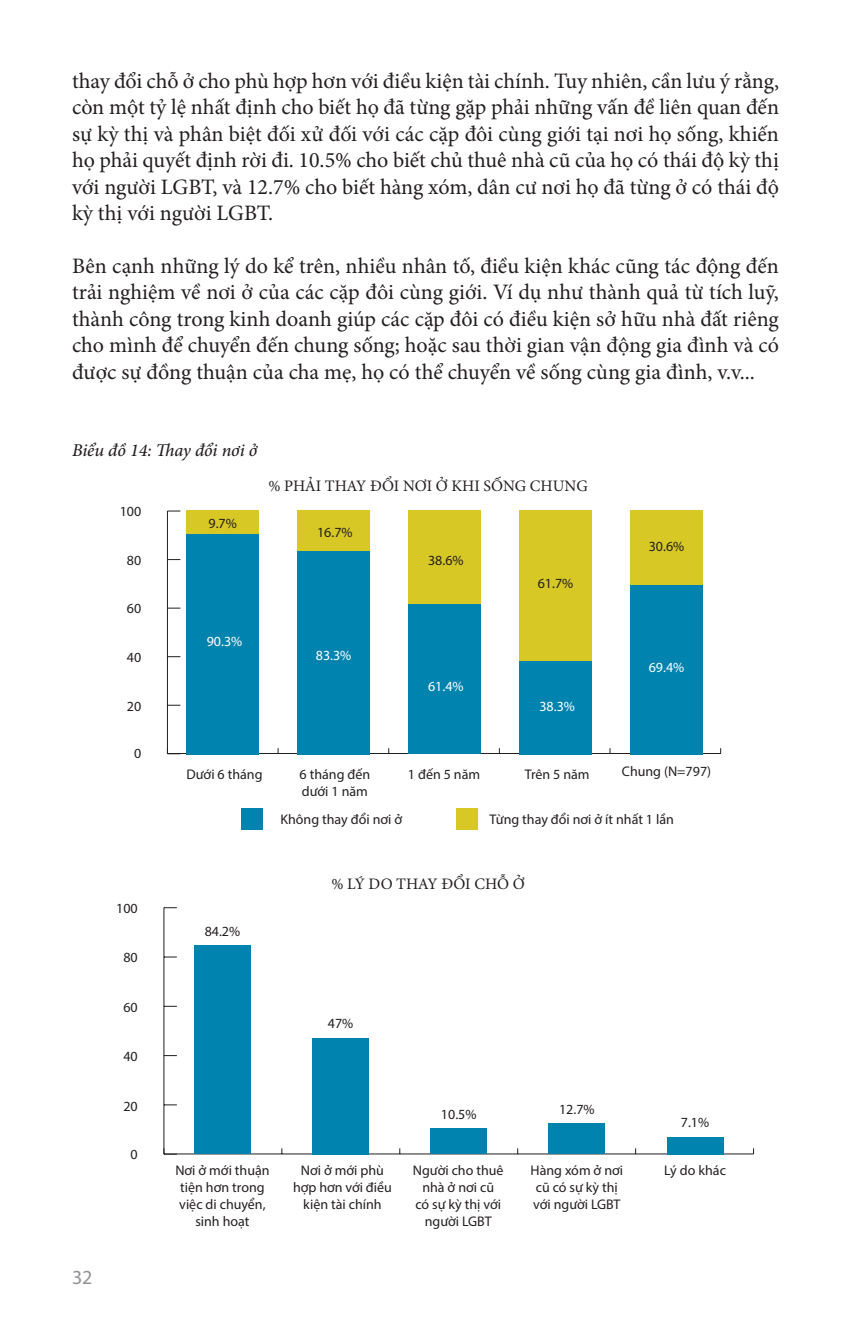
<style>
.page{position:relative;width:851px;height:1333px;background:#fff}
.page>*{position:absolute;margin:0;border:0;box-sizing:border-box;transform-origin:0 0}
.t1{font:22px/26.4px "Minion Pro";color:#231f20;text-align:justify}
.t2{font:20px "Myriad Pro";color:#919396}
.t3{font:italic 500 18px "Minion Pro";letter-spacing:-.005em;color:#231f20}
.t4{font:16px "Minion Pro";color:#231f20}
.t5{font:14px/16.8px "Myriad Pro";color:#231f20;text-align:center}
.t6{font:14px "Myriad Pro";color:#fff}
</style>
<div class="page">
<hr style="left:167px;top:511px;width:1px;height:242px;background:#231f20">
<svg style="left:168px;top:704px;width:12px;height:1px"></svg>
<svg style="left:168px;top:656px;width:12px;height:1px"></svg>
<svg style="left:168px;top:607px;width:12px;height:1px"></svg>
<svg style="left:168px;top:559px;width:12px;height:1px"></svg>
<svg style="left:167px;top:510px;width:13px;height:1px"></svg>
<hr style="left:167px;top:753px;width:553px;height:1px;background:#231f20">
<div style="left:187px;top:510px;width:72px;height:24px;background:#d7c826"></div>
<div style="left:297px;top:510px;width:72px;height:41px;background:#d7c826"></div>
<div style="left:408px;top:510px;width:72px;height:94px;background:#d7c826"></div>
<div style="left:519px;top:510px;width:72px;height:151px;background:#d7c826"></div>
<div style="left:630px;top:510px;width:72px;height:75px;background:#d7c826"></div>
<div style="left:187px;top:534px;width:72px;height:220px;background:#0083ae"></div>
<div style="left:297px;top:551px;width:72px;height:203px;background:#0083ae"></div>
<div style="left:408px;top:604px;width:72px;height:150px;background:#0083ae"></div>
<div style="left:519px;top:661px;width:72px;height:93px;background:#0083ae"></div>
<div style="left:630px;top:585px;width:72px;height:169px;background:#0083ae"></div>
<hr style="left:163px;top:907px;width:1px;height:247px;background:#231f20">
<svg style="left:164px;top:1104px;width:13px;height:1px"></svg>
<svg style="left:164px;top:1055px;width:13px;height:1px"></svg>
<svg style="left:164px;top:1005px;width:13px;height:1px"></svg>
<svg style="left:164px;top:956px;width:13px;height:1px"></svg>
<svg style="left:164px;top:907px;width:13px;height:1px"></svg>
<div style="left:242px;top:808px;width:21px;height:21px;background:#0083ae"></div>
<div style="left:457px;top:808px;width:21px;height:21px;background:#d7c826"></div>
<hr style="left:164px;top:1153px;width:589px;height:1px;background:#231f20">
<svg style="left:163px;top:1148px;width:14px;height:6px"></svg>
<div style="left:194px;top:945px;width:56px;height:209px;background:#0083ae"></div>
<div style="left:312px;top:1037px;width:56px;height:117px;background:#0083ae"></div>
<div style="left:430px;top:1128px;width:56px;height:26px;background:#0083ae"></div>
<div style="left:548px;top:1123px;width:57px;height:31px;background:#0083ae"></div>
<div style="left:666px;top:1136px;width:57px;height:18px;background:#0083ae"></div>
<p class="t1" style="left:72px;top:68px;width:708px">thay đổi chỗ ở cho phù hợp hơn với điều kiện tài chính. Tuy nhiên, cần lưu ý rằng, còn một tỷ lệ nhất định cho biết họ đã từng gặp phải những vấn đề liên quan đến sự kỳ thị và phân biệt đối xử đối với các cặp đôi cùng giới tại nơi họ sống, khiến họ phải quyết định rời đi. 10.5% cho biết chủ thuê nhà cũ của họ có thái độ kỳ thị với người LGBT, và 12.7% cho biết hàng xóm, dân cư nơi họ đã từng ở có thái độ kỳ thị với người LGBT.</p>
<p class="t1" style="left:72px;top:253px;width:708px">Bên cạnh những lý do kể trên, nhiều nhân tố, điều kiện khác cũng tác động đến trải nghiệm về nơi ở của các cặp đôi cùng giới. Ví dụ như thành quả từ tích luỹ, thành công trong kinh doanh giúp các cặp đôi có điều kiện sở hữu nhà đất riêng cho mình để chuyển đến chung sống; hoặc sau thời gian vận động gia đình và có được sự đồng thuận của cha mẹ, họ có thể chuyển về sống cùng gia đình, v.v...</p>
<p class="t3" style="left:72px;top:438px;width:187px">Biểu đồ 14: Thay đổi nơi ở</p>
<p class="t5" style="left:120px;top:502px;width:23px">100</p>
<p class="t5" style="left:127px;top:551px;width:16px">80</p>
<p class="t5" style="left:127px;top:600px;width:16px">60</p>
<p class="t5" style="left:127px;top:649px;width:16px">40</p>
<p class="t5" style="left:127px;top:697px;width:16px">20</p>
<p class="t5" style="left:208px;top:515px;width:30px">9.7%</p>
<p class="t6" style="left:207px;top:632px;width:37px">90.3%</p>
<p class="t4" style="left:268px;top:475px;width:321px">% PHẢI THAY ĐỔI NƠI Ở KHI SỐNG CHUNG</p>
<p class="t5" style="left:317px;top:523px;width:37px">16.7%</p>
<p class="t6" style="left:316px;top:646px;width:37px">83.3%</p>
<p class="t5" style="left:428px;top:551px;width:37px">38.6%</p>
<p class="t6" style="left:428px;top:678px;width:37px">61.4%</p>
<p class="t5" style="left:537px;top:574px;width:37px">61.7%</p>
<p class="t6" style="left:539px;top:697px;width:37px">38.3%</p>
<p class="t5" style="left:134px;top:744px;width:9px">0</p>
<p class="t5" style="left:648px;top:537px;width:37px">30.6%</p>
<p class="t6" style="left:648px;top:658px;width:37px">69.4%</p>
<p class="t5" style="left:186px;top:765px;width:77px">Dưới 6 tháng</p>
<p class="t5" style="left:299px;top:765px;width:72px;text-align:left">6 tháng đến dưới 1 năm</p>
<p class="t5" style="left:408px;top:765px;width:74px">1 đến 5 năm</p>
<p class="t5" style="left:524px;top:765px;width:66px">Trên 5 năm</p>
<p class="t5" style="left:621px;top:763px;width:91px">Chung (N=797)</p>
<p class="t5" style="left:280px;top:810px;width:123px">Không thay đổi nơi ở</p>
<p class="t5" style="left:489px;top:810px;width:186px">Từng thay đổi nơi ở ít nhất 1 lần</p>
<p class="t5" style="left:116px;top:899px;width:23px">100</p>
<p class="t5" style="left:123px;top:948px;width:16px">80</p>
<p class="t5" style="left:123px;top:998px;width:16px">60</p>
<p class="t5" style="left:123px;top:1047px;width:16px">40</p>
<p class="t5" style="left:123px;top:1097px;width:16px">20</p>
<p class="t5" style="left:131px;top:1145px;width:9px">0</p>
<p class="t2" style="left:72px;top:1264px;width:22px">32</p>
<p class="t5" style="left:205px;top:922px;width:37px">84.2%</p>
<p class="t4" style="left:331px;top:872px;width:195px">% LÝ DO THAY ĐỔI CHỖ Ở</p>
<p class="t5" style="left:328px;top:1014px;width:27px">47%</p>
<p class="t5" style="left:441px;top:1105px;width:37px">10.5%</p>
<p class="t5" style="left:559px;top:1100px;width:37px">12.7%</p>
<p class="t5" style="left:680px;top:1114px;width:30px">7.1%</p>
<p class="t5" style="left:175px;top:1162px;width:96px">Nơi ở mới thuận tiện hơn trong việc di chuyển, sinh hoạt</p>
<p class="t5" style="left:293px;top:1162px;width:100px">Nơi ở mới phù hợp hơn với điều kiện tài chính</p>
<p class="t5" style="left:413px;top:1162px;width:92px">Người cho thuê nhà ở nơi cũ<br>có sự kỳ thị với người LGBT</p>
<p class="t5" style="left:530px;top:1162px;width:94px;text-align:left">Hàng xóm ở nơi cũ có sự kỳ thị với người LGBT</p>
<p class="t5" style="left:664px;top:1162px;width:63px">Lý do khác</p>
</div>
